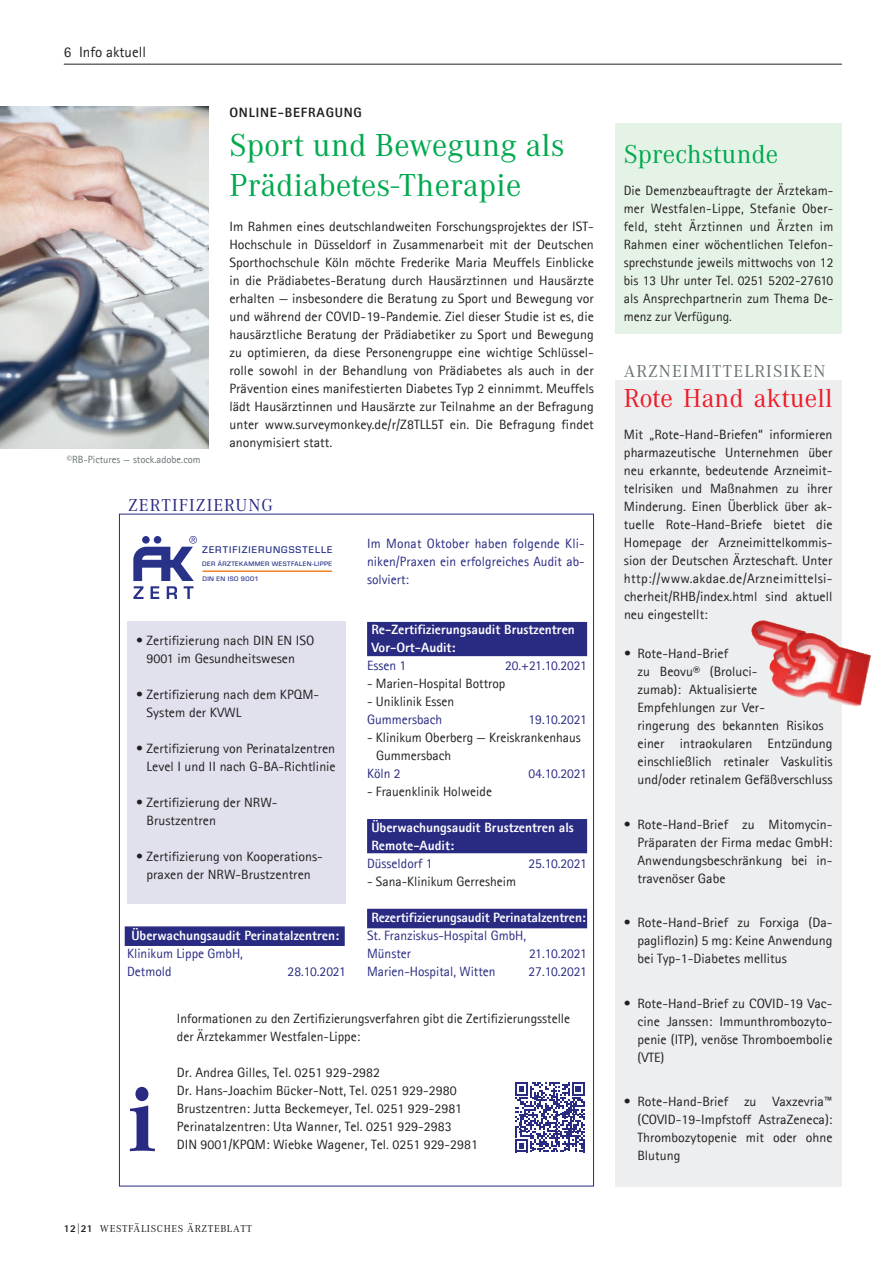
<style>
.page{position:relative;width:893px;height:1263px;background:#fff}
.page>*{position:absolute;margin:0;border:0;box-sizing:border-box;transform-origin:0 0}
.t1{font:700 92.7px "Corporate A Pro";color:#292b82}
.t2{font:33px/39.6px "Corporate A Pro";letter-spacing:.01em;color:#00a94e}
.t3{font:27px "Corporate A Pro";letter-spacing:.01em;color:#ee1c28}
.t4{font:27px "Corporate A Pro";letter-spacing:.01em;color:#00a94e}
.t5{font:18px "Corporate A Pro";letter-spacing:.06em;color:#697374}
.t6{font:18px "Corporate A Pro";letter-spacing:.06em;color:#292b82}
.t7{font:15px "Agfa Rotis Sans Serif";color:#231f20}
.t8{font:13.5px/18px "Agfa Rotis Sans Serif";color:#231f20}
.t9{font:13.5px/18px "Agfa Rotis Sans Serif";color:#292b82}
.t10{font:800 13.5px/18px "Agfa Rotis Sans Serif";color:#fff}
.t11{font:800 13.5px "Agfa Rotis Sans Serif";letter-spacing:.06em;color:#231f20}
.t12{font:13.5px "Agfa Rotis Sans Serif";letter-spacing:-.03em;color:#292b82}
.t13{font:10.5px "Corporate A Pro";letter-spacing:.06em;color:#231f20}
.t14{font:10.5px "Agfa Rotis Sans Serif";color:#697374}
.t15{font:500 10.05px "Eurostile T";letter-spacing:.1em;color:#273288}
.t16{font:500 6.75px "Eurostile T";letter-spacing:.06em;color:#273288}
.s1{font-family:"Agfa Rotis Sans Serif";font-weight:800}
</style>
<div class="page">
<hr style="left:64px;top:64px;width:778px;height:1px;background:#231f20">
<div style="left:125px;top:926px;width:220px;height:20px;background:#292b82;border:2px solid #292b82"></div>
<div style="left:367px;top:819px;width:220px;height:34px;background:#292b82"></div>
<div style="left:367px;top:622px;width:220px;height:34px;background:#292b82"></div>
<div style="left:128px;top:622px;width:218px;height:282px;background:#e1e0ed"></div>
<svg style="left:133px;top:536px;width:64px;height:63px"></svg>
<hr style="left:203px;top:571px;width:129px;height:1px;background:#f18526">
<svg style="left:515px;top:1082px;width:70px;height:70px"></svg>
<div style="left:615px;top:380px;width:227px;height:807px;background:#eceef0"></div>
<img style="left:751px;top:620px;width:74px;height:78px">
<div style="left:367px;top:909px;width:220px;height:19px;background:#292b82"></div>
<div style="left:615px;top:123px;width:227px;height:211px;background:#e5f3e7"></div>
<img style="left:0;top:107px;width:208px;height:342px">
<p class="t7" style="left:64px;top:43px;width:84px">6 Info aktuell</p>
<p class="t14" style="left:67px;top:453px;width:135px">©RB-Pictures — stock.adobe.com</p>
<p class="t11" style="left:229px;top:104px;width:134px">ONLINE-BEFRAGUNG</p>
<h2 class="t2" style="left:229px;top:124px;width:337px">Sport und Bewegung als<br>Prädiabetes-Therapie</h2>
<p class="t8" style="left:229px;top:218px;width:366px;text-align:justify">Im Rahmen eines deutschlandweiten Forschungsprojektes der IST-Hochschule in Düsseldorf in Zusammenarbeit mit der Deutschen Sporthochschule Köln möchte Frederike Maria Meuffels Einblicke in die Prädiabetes-Beratung durch Hausärztinnen und Hausärzte erhalten — insbesondere die Beratung zu Sport und Bewegung vor und während der COVID-19-Pandemie. Ziel dieser Studie ist es, die hausärztliche Beratung der Prädiabetiker zu Sport und Bewegung zu optimieren, da diese Personengruppe eine wichtige Schlüssel&shy;rolle sowohl in der Behandlung von Prädiabetes als auch in der Prävention eines manifestierten Diabetes Typ 2 einnimmt. Meuffels lädt Hausärztinnen und Hausärzte zur Teilnahme an der Befragung unter www.surveymonkey.de/r/Z8TLL5T ein. Die Befragung findet anonymisiert statt.</p>
<h3 class="t6" style="left:128px;top:492px;width:146px">ZERTIFIZIERUNG</h3>
<p class="t15" style="left:202px;top:545px;width:132px">ZERTIFIZIERUNGSSTELLE</p>
<p class="t16" style="left:202px;top:560px;width:131px">DER ÄRZTEKAMMER WESTFALEN-LIPPE</p>
<p class="t16" style="left:202px;top:575px;width:58px">DIN EN ISO 9001</p>
<p class="t8" style="left:147px;top:632px;width:169px;text-indent:-10px">• Zertifizierung nach DIN EN ISO<br>9001 im Gesundheitswesen</p>
<p class="t8" style="left:147px;top:686px;width:174px;text-indent:-10px">• Zertifizierung nach dem KPQM-<br>System der KVWL</p>
<p class="t8" style="left:136px;top:740px;width:201px;text-align:right">• Zertifizierung von Perinatalzentren<br>Level I und II nach G-BA-Richtlinie</p>
<p class="t8" style="left:147px;top:794px;width:133px;text-indent:-10px">• Zertifizierung der NRW-<br>Brustzentren</p>
<p class="t8" style="left:136px;top:848px;width:187px;text-align:center">• Zertifizierung von Kooperations&shy;praxen der NRW-Brustzentren</p>
<p class="t10" style="left:131px;top:927px;width:209px">Überwachungsaudit Perinatalzentren:</p>
<p class="t9" style="left:127px;top:945px;width:117px">Klinikum Lippe GmbH,<br>Detmold</p>
<p class="t9" style="left:288px;top:963px;width:60px">28.10.2021</p>
<p class="t9" style="left:367px;top:534px;width:219px;text-align:justify">Im Monat Oktober haben folgende Kli&shy;niken/Praxen ein erfolgreiches Audit ab&shy;solviert:</p>
<p class="t10" style="left:371px;top:620px;width:205px">Re-Zertifizierungsaudit Brustzentren<br>Vor-Ort-Audit:</p>
<p class="t9" style="left:367px;top:656px;width:41px">Essen 1</p>
<p class="t12" style="left:505px;top:658px;width:83px">20.+21.10.2021</p>
<p class="t8" style="left:367px;top:674px;width:140px">- Marien-Hospital Bottrop</p>
<p class="t8" style="left:367px;top:692px;width:89px">- Uniklinik Essen</p>
<p class="t9" style="left:367px;top:710px;width:77px">Gummersbach</p>
<p class="t9" style="left:529px;top:710px;width:60px">19.10.2021</p>
<p class="t8" style="left:376px;top:728px;width:206px;text-indent:-9px">- Klinikum Oberberg — Kreiskrankenhaus<br>Gummersbach</p>
<p class="t9" style="left:367px;top:764px;width:35px">Köln 2</p>
<p class="t9" style="left:529px;top:764px;width:60px">04.10.2021</p>
<p class="t8" style="left:367px;top:782px;width:126px">- Frauenklinik Holweide</p>
<p class="t10" style="left:371px;top:818px;width:204px">Überwachungsaudit Brustzentren als<br>Remote-Audit:</p>
<p class="t9" style="left:367px;top:854px;width:67px">Düsseldorf 1</p>
<p class="t9" style="left:529px;top:854px;width:60px">25.10.2021</p>
<p class="t8" style="left:367px;top:872px;width:150px">- Sana-Klinikum Gerresheim</p>
<p class="t10" style="left:371px;top:908px;width:216px">Rezertifizierungsaudit Perinatalzentren:</p>
<p class="t9" style="left:367px;top:926px;width:161px">St. Franziskus-Hospital GmbH,<br>Münster</p>
<p class="t9" style="left:529px;top:944px;width:59px">21.10.2021</p>
<p class="t9" style="left:367px;top:962px;width:130px">Marien-Hospital, Witten</p>
<p class="t9" style="left:529px;top:962px;width:60px">27.10.2021</p>
<h1 class="t1" style="left:128px;top:1058px;width:31px">i</h1>
<p class="t8" style="left:177px;top:1010px;width:395px">Informationen zu den Zertifizierungsverfahren gibt die Zertifizierungsstelle der Ärztekammer Westfalen-Lippe:</p>
<p class="t8" style="left:177px;top:1064px;width:303px">Dr. Andrea Gilles, Tel. 0251 929-2982<br>Dr. Hans-Joachim Bücker-Nott, Tel. 0251 929-2980<br>Brustzentren: Jutta Beckemeyer, Tel. 0251 929-2981<br>Perinatalzentren: Uta Wanner, Tel. 0251 929-2983<br>DIN 9001/KPQM: Wiebke Wagener, Tel. 0251 929-2981</p>
<p class="t13" style="left:64px;top:1221px;width:190px"><span class="s1">12|21</span> WESTFÄLISCHES ÄRZTEBLATT</p>
<h3 class="t4" style="left:624px;top:135px;width:156px">Sprechstunde</h3>
<p class="t8" style="left:624px;top:182px;width:211px;text-align:justify">Die Demenzbeauftragte der Ärztekam&shy;mer Westfalen-Lippe, Stefanie Ober&shy;feld, steht Ärztinnen und Ärzten im Rahmen einer wöchentlichen Telefon&shy;sprechstunde jeweils mittwochs von 12 bis 13 Uhr unter Tel. 0251 5202-27610 als Ansprechpartnerin zum Thema De&shy;menz zur Verfügung.</p>
<h3 class="t5" style="left:624px;top:359px;width:204px">ARZNEIMITTELRISIKEN</h3>
<h3 class="t3" style="left:624px;top:379px;width:210px">Rote Hand aktuell</h3>
<p class="t8" style="left:624px;top:425px;width:210px;text-align:justify">Mit „Rote-Hand-Briefen“ informieren pharmazeutische Unternehmen über neu erkannte, bedeutende Arzneimit&shy;telrisiken und Maßnahmen zu ihrer Minderung. Einen Überblick über ak&shy;tuelle Rote-Hand-Briefe bietet die Homepage der Arzneimittelkommis&shy;sion der Deutschen Ärzteschaft. Unter http://www.akdae.de/Arzneimittelsi&shy;cherheit/RHB/index.html sind aktuell neu eingestellt:</p>
<p class="t8" style="left:637px;top:645px;width:197px;text-indent:-13px">• Rote-Hand-Brief<br>zu Beovu® (Broluci-<br>zumab): Aktualisierte<br>Empfehlungen zur Ver-<br>ringerung des bekannten Risikos einer intraokularen Entzündung einschließlich retinaler Vaskulitis und/oder retinalem Gefäßverschluss</p>
<p class="t8" style="left:637px;top:815px;width:197px;text-align:justify;text-indent:-14px">• Rote-Hand-Brief zu Mitomycin-Präparaten der Firma medac GmbH:<br>Anwendungsbeschränkung bei in&shy;travenöser Gabe</p>
<p class="t8" style="left:637px;top:914px;width:197px;text-align:justify;text-indent:-14px">• Rote-Hand-Brief zu Forxiga (Da&shy;pagliflozin) 5 mg: Keine Anwendung bei Typ-1-Diabetes mellitus</p>
<p class="t8" style="left:637px;top:994px;width:197px;text-align:justify;text-indent:-13px">• Rote-Hand-Brief zu COVID-19 Vac&shy;cine Janssen: Immunthrombozyto&shy;penie (ITP), venöse Thromboembolie (VTE)</p>
<p class="t8" style="left:637px;top:1093px;width:197px;text-align:justify;text-indent:-14px">• Rote-Hand-Brief zu Vaxzevria™ (COVID-19-Impfstoff AstraZeneca):<br>Thrombozytopenie mit oder ohne Blutung</p>
</div>
